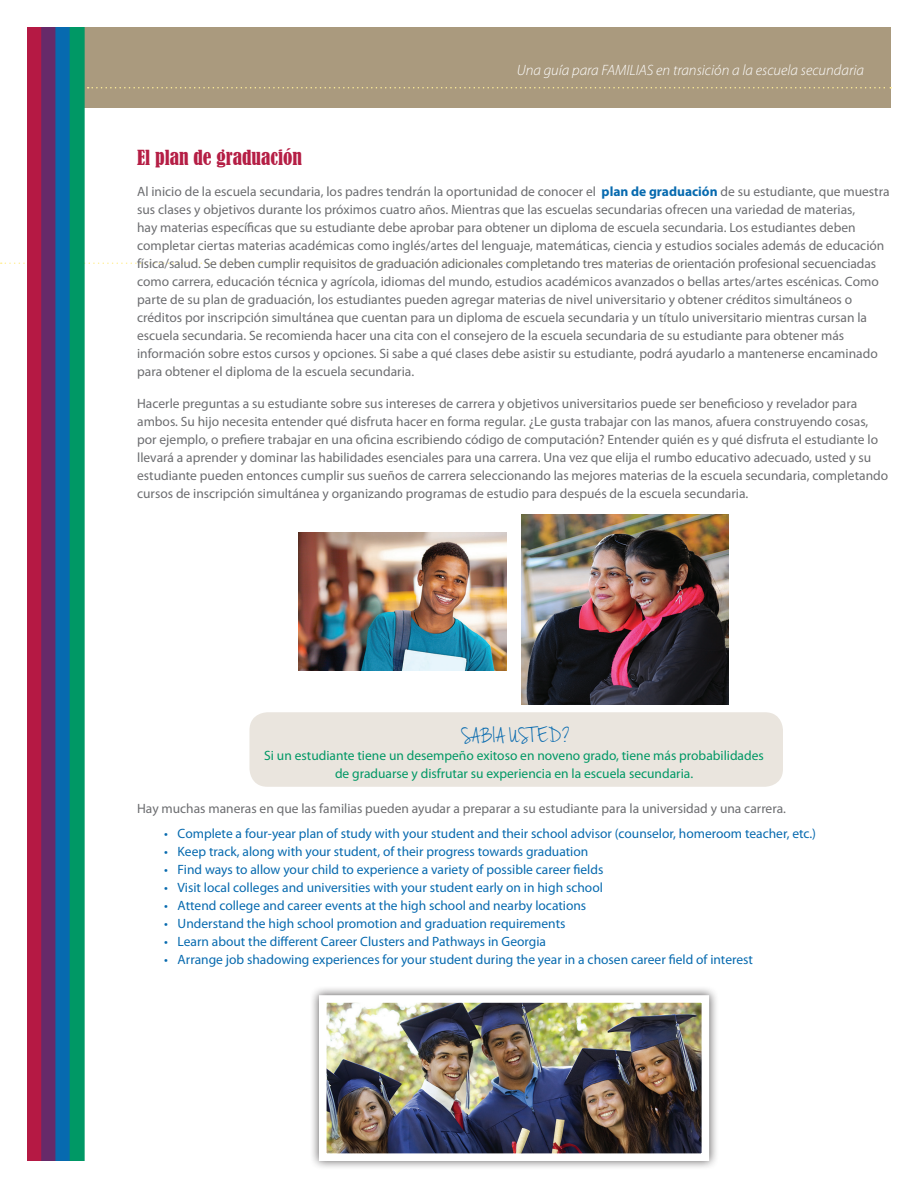
<style>
.page{position:relative;width:918px;height:1188px;background:#fff}
.page>*{position:absolute;margin:0;border:0;box-sizing:border-box;transform-origin:0 0}
.t1{font:22.5px "Jenna Sue";letter-spacing:-.005em;color:#076aaf}
.t2{font:condensed 19.5px "Bernard";color:#b51e45}
.t3{font:italic 300 15px "Myriad Pro";color:#fff}
.t4{font:13.5px/18px "Myriad Pro";color:#6c6d70}
.t5{font:13.5px "Myriad Pro";color:#076aaf}
.t6{font:13.5px/18px "Myriad Pro";color:#009865;text-align:center}
.s1{font-weight:700;color:#076aaf}
</style>
<div class="page">
<svg style="left:1px;top:262px;width:669px;height:2px"></svg>
<div style="left:41px;top:27px;width:850px;height:80px;background:#aa9a7e"></div>
<div style="left:27px;top:27px;width:15px;height:1134px;background:#b51944"></div>
<div style="left:41px;top:27px;width:15px;height:1134px;background:#662a69"></div>
<div style="left:55px;top:27px;width:15px;height:1134px;background:#076aaf"></div>
<div style="left:70px;top:27px;width:15px;height:1134px;background:#009865"></div>
<svg style="left:88px;top:87px;width:803px;height:1px"></svg>
<img style="left:522px;top:514px;width:207px;height:190px">
<img style="left:299px;top:532px;width:207px;height:139px">
<div style="left:249px;top:712px;width:534px;height:75px;background:#eae5de;border-radius:18px"></div>
<div style="left:309px;top:985px;width:410px;height:186px;background:#231f20;opacity:.75"></div>
<img style="left:328px;top:1004px;width:372px;height:148px">
<div style="left:319px;top:995px;width:390px;height:166px;border:8px solid #fff"></div>
<p class="t3" style="left:517px;top:62px;width:349px">Una guía para FAMILIAS en transición a la escuela secundaria</p>
<p class="t2" style="left:137px;top:146px;width:166px">El plan de graduación</p>
<p class="t4" style="left:137px;top:183px;width:754px">Al inicio de la escuela secundaria, los padres tendrán la oportunidad de conocer el <span class="s1">plan de graduación</span> de su estudiante, que muestra sus clases y objetivos durante los próximos cuatro años. Mientras que las escuelas secundarias ofrecen una variedad de materias,<br>hay materias específicas que su estudiante debe aprobar para obtener un diploma de escuela secundaria. Los estudiantes deben completar ciertas materias académicas como inglés/artes del lenguaje, matemáticas, ciencia y estudios sociales además de educación física/salud. Se deben cumplir requisitos de graduación adicionales completando tres materias de orientación profesional secuenciadas como carrera, educación técnica y agrícola, idiomas del mundo, estudios académicos avanzados o bellas artes/artes escénicas. Como parte de su plan de graduación, los estudiantes pueden agregar materias de nivel universitario y obtener créditos simultáneos o créditos por inscripción simultánea que cuentan para un diploma de escuela secundaria y un título universitario mientras cursan la escuela secundaria. Se recomienda hacer una cita con el consejero de la escuela secundaria de su estudiante para obtener más información sobre estos cursos y opciones. Si sabe a qué clases debe asistir su estudiante, podrá ayudarlo a mantenerse encaminado para obtener el diploma de la escuela secundaria.</p>
<p class="t4" style="left:137px;top:394px;width:753px">Hacerle preguntas a su estudiante sobre sus intereses de carrera y objetivos universitarios puede ser beneficioso y revelador para ambos. Su hijo necesita entender qué disfruta hacer en forma regular. ¿Le gusta trabajar con las manos, afuera construyendo cosas, por ejemplo, o prefiere trabajar en una oficina escribiendo código de computación? Entender quién es y qué disfruta el estudiante lo llevará a aprender y dominar las habilidades esenciales para una carrera. Una vez que elija el rumbo educativo adecuado, usted y su estudiante pueden entonces cumplir sus sueños de carrera seleccionando las mejores materias de la escuela secundaria, completando cursos de inscripción simultánea y organizando programas de estudio para después de la escuela secundaria.</p>
<p class="t1" style="left:461px;top:722px;width:110px">SABIA USTED?</p>
<p class="t6" style="left:264px;top:746px;width:501px">Si un estudiante tiene un desempeño exitoso en noveno grado, tiene más probabilidades de graduarse y disfrutar su experiencia en la escuela secundaria.</p>
<p class="t4" style="left:137px;top:799px;width:650px">Hay muchas maneras en que las familias pueden ayudar a preparar a su estudiante para la universidad y una carrera.</p>
<p class="t5" style="left:164px;top:825px;width:653px">• Complete a four-year plan of study with your student and their school advisor (counselor, homeroom teacher, etc.)</p>
<p class="t5" style="left:164px;top:843px;width:426px">• Keep track, along with your student, of their progress towards graduation</p>
<p class="t5" style="left:164px;top:861px;width:441px">• Find ways to allow your child to experience a variety of possible career fields</p>
<p class="t5" style="left:164px;top:879px;width:440px">• Visit local colleges and universities with your student early on in high school</p>
<p class="t5" style="left:164px;top:897px;width:424px">• Attend college and career events at the high school and nearby locations</p>
<p class="t5" style="left:164px;top:915px;width:403px">• Understand the high school promotion and graduation requirements</p>
<p class="t5" style="left:164px;top:933px;width:383px">• Learn about the different Career Clusters and Pathways in Georgia</p>
<p class="t5" style="left:164px;top:951px;width:590px">• Arrange job shadowing experiences for your student during the year in a chosen career field of interest</p>
</div>
